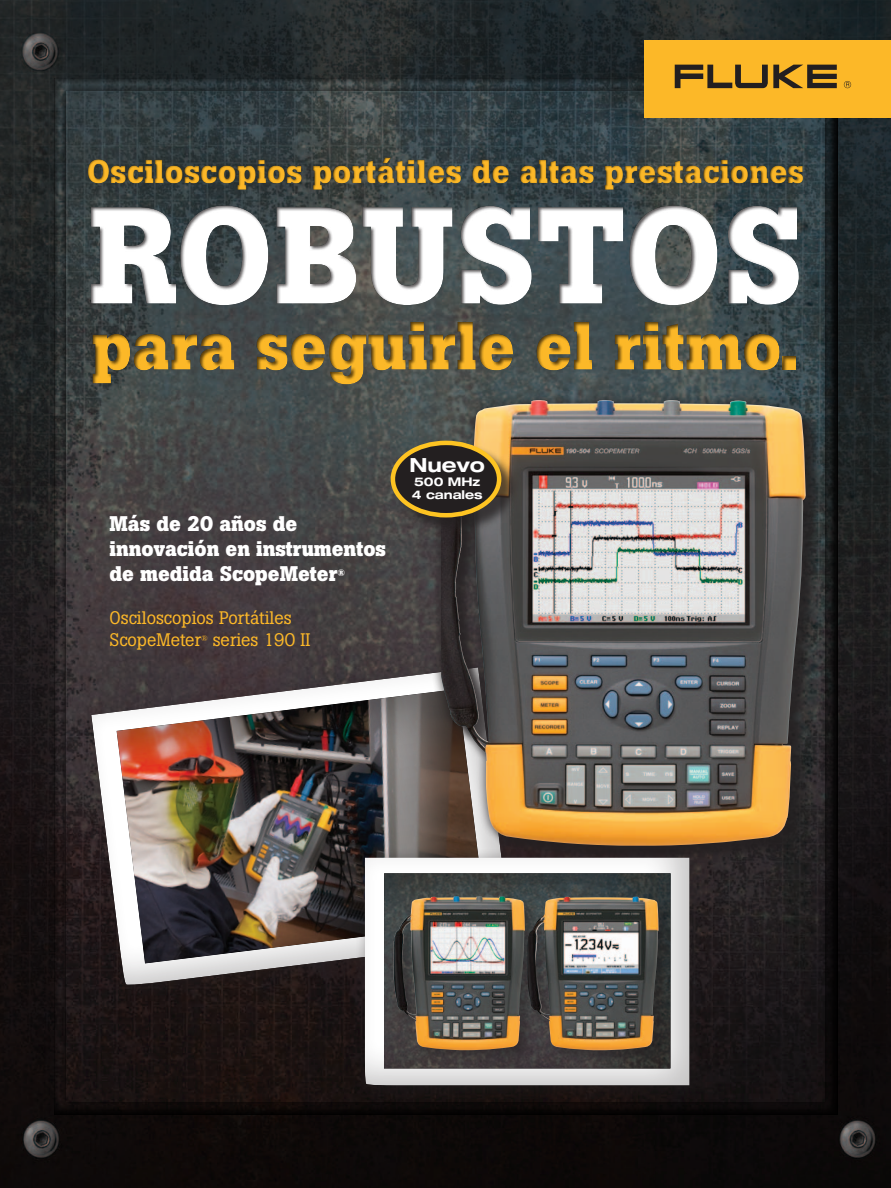
<style>
.page{position:relative;width:891px;height:1188px;background:#fff}
.page>*{position:absolute;margin:0;border:0;box-sizing:border-box;transform-origin:0 0}
.t1{font:700 136.5px "Boton Pro";color:#fff}
.t2{font:700 67.35px "Boton Pro";color:#fcb828}
.t3{font:700 33px "Boton Pro";color:#fcb828}
.t4{font:700 21px/25.2px "Boton Pro";color:#fff}
.t5{font:700 expanded 19.5px "Helvetica Neue LT Std";color:#fff}
.t6{font:18px/21.6px "Boton Pro";color:#fcb828}
.t7{font:700 expanded 12px/13.5px "Helvetica Neue LT Std";color:#fff}
</style>
<div class="page">
<img style="left:0;top:0;width:891px;height:1188px">
<div style="left:392px;top:442px;width:126px;height:93px;background:#231f20;opacity:.75"></div>
<div style="left:393px;top:443px;width:106px;height:72px;background:#231f20;border-radius:50%"></div>
<div style="left:391px;top:441px;width:110px;height:77px;border:4px solid #fec422;border-radius:50%"></div>
<div style="left:0;top:166px;width:891px;height:225px;background:#231f20;opacity:.75"></div>
<div style="left:0;top:150px;width:891px;height:76px;background:#231f20;opacity:.75"></div>
<div style="left:645px;top:40px;width:246px;height:78px;background:#fcb828"></div>
<svg style="left:675px;top:65px;width:162px;height:23px"></svg>
<svg style="left:844px;top:81px;width:7px;height:7px"></svg>
<h3 class="t3" style="left:87px;top:150px;width:719px">Osciloscopios portátiles de altas prestaciones</h3>
<h1 class="t1" style="left:88px;top:167px;width:716px">Robustos</h1>
<h2 class="t2" style="left:91px;top:302px;width:710px">para seguirle el ritmo.</h2>
<p class="t4" style="left:110px;top:511px;width:278px">Más de 20 años de innovación en instrumentos de medida ScopeMeter<sup>®</sup></p>
<p class="t6" style="left:110px;top:607px;width:202px">Osciloscopios Portátiles<br>ScopeMeter<sup>®</sup> series 190 II</p>
<p class="t5" style="left:409px;top:453px;width:77px">Nuevo</p>
<p class="t7" style="left:412px;top:475px;width:72px">500 MHz<br>4 canales</p>
</div>
